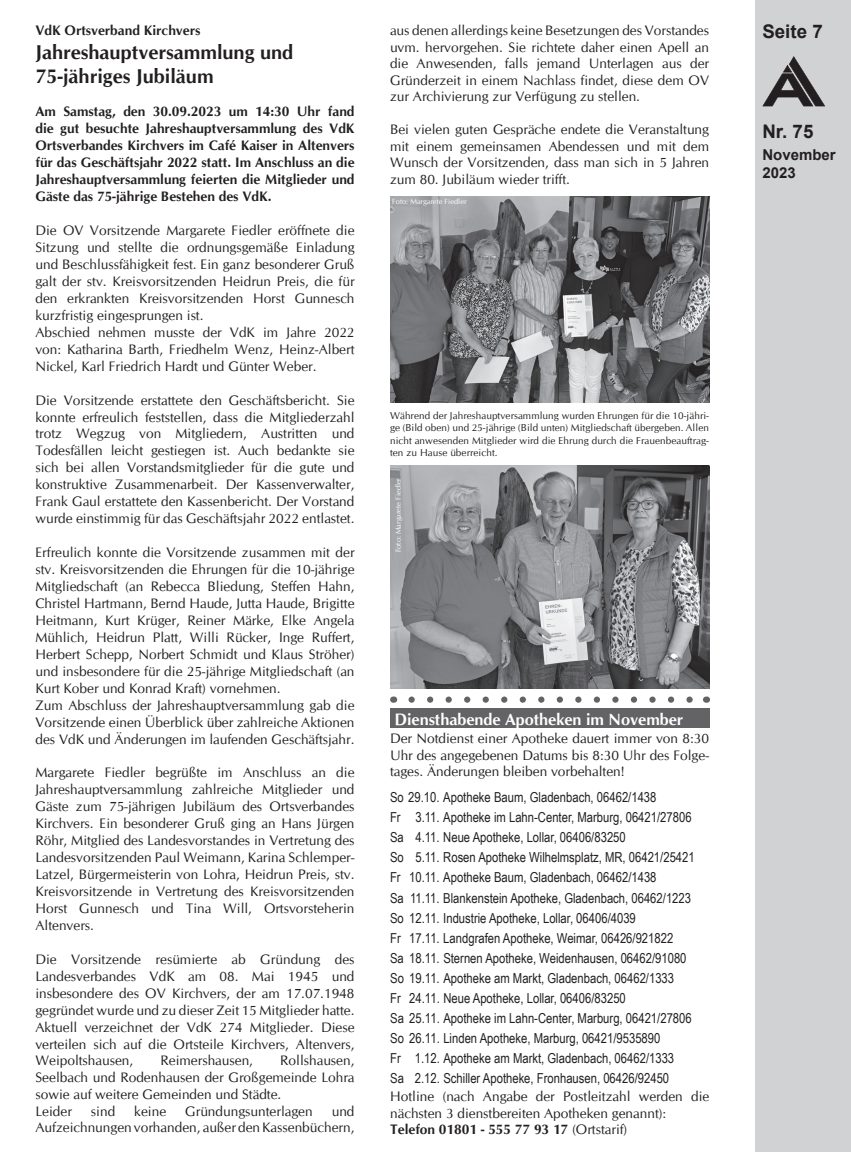
<style>
.page{position:relative;width:851px;height:1152px;background:#fff}
.page>*{position:absolute;margin:0;border:0;box-sizing:border-box;transform-origin:0 0}
.t1{font:700 20px/24px "CG Omega";color:#231f20}
.t2{font:700 18.75px "Arial";color:#231f20}
.t3{font:700 16.25px "CG Omega";color:#fff}
.t4{font:700 15px/18px "Arial";color:#231f20}
.t5{font:13.75px/17px "CG Omega";color:#231f20;text-align:justify}
.t6{font:13.75px/20px "Arial Narrow";color:#231f20}
.t7{font:700 13.75px/17px "CG Omega";color:#231f20;text-align:justify}
.t8{font:10px/12px "CG Omega";letter-spacing:.01em;color:#231f20;text-align:justify}
.t9{font:7.5px "CG Omega";color:#fff}
.s1{font-weight:700}
</style>
<div class="page">
<div style="left:755px;top:0;width:95px;height:1152px;background:#d1d2d4"></div>
<svg style="left:762px;top:56px;width:63px;height:50px"></svg>
<svg style="left:411px;top:696px;width:282px;height:7px"></svg>
<img style="left:390px;top:197px;width:319px;height:206px">
<img style="left:390px;top:465px;width:319px;height:223px">
<div style="left:390px;top:708px;width:319px;height:20px;background:#636366"></div>
<p class="t7" style="left:35px;top:22px;width:166px">VdK Ortsverband Kirchvers</p>
<h1 class="t1" style="left:35px;top:40px;width:259px">Jahreshauptversammlung und<br>75-jähriges Jubiläum</h1>
<p class="t7" style="left:35px;top:103px;width:320px">Am Samstag, den 30.09.2023 um 14:30 Uhr fand die gut besuchte Jahreshauptversammlung des VdK Ortsverbandes Kirchvers im Café Kaiser in Altenvers für das Geschäftsjahr 2022 statt. Im Anschluss an die Jahreshauptversammlung feierten die Mitglieder und Gäste das 75-jährige Bestehen des VdK.</p>
<p class="t5" style="left:35px;top:222px;width:320px;text-align:left">Die OV Vorsitzende Margarete Fiedler eröffnete die Sitzung und stellte die ordnungsgemäße Einladung und Beschlussfähigkeit fest. Ein ganz besonderer Gruß galt der stv. Kreisvorsitzenden Heidrun Preis, die für den erkrankten Kreisvorsitzenden Horst Gunnesch kurzfristig eingesprungen ist.<br>Abschied nehmen musste der VdK im Jahre 2022 von: Katharina Barth, Friedhelm Wenz, Heinz-Albert Nickel, Karl Friedrich Hardt und Günter Weber.</p>
<p class="t5" style="left:35px;top:391px;width:320px">Die Vorsitzende erstattete den Geschäftsbericht. Sie konnte erfreulich feststellen, dass die Mitgliederzahl trotz Wegzug von Mitgliedern, Austritten und Todesfällen leicht gestiegen ist. Auch bedankte sie sich bei allen Vorstandsmitglieder für die gute und konstruktive Zusammenarbeit. Der Kassenverwalter, Frank Gaul erstattete den Kassenbericht. Der Vorstand wurde einstimmig für das Geschäftsjahr 2022 entlastet.</p>
<p class="t5" style="left:35px;top:544px;width:320px;text-align:left">Erfreulich konnte die Vorsitzende zusammen mit der stv. Kreisvorsitzenden die Ehrungen für die 10-jährige Mitgliedschaft (an Rebecca Bliedung, Steffen Hahn, Christel Hartmann, Bernd Haude, Jutta Haude, Brigitte Heitmann, Kurt Krüger, Reiner Märke, Elke Angela Mühlich, Heidrun Platt, Willi Rücker, Inge Ruffert, Herbert Schepp, Norbert Schmidt und Klaus Ströher) und insbesondere für die 25-jährige Mitgliedschaft (an Kurt Kober und Konrad Kraft) vornehmen.<br>Zum Abschluss der Jahreshauptversammlung gab die Vorsitzende einen Überblick über zahlreiche Aktionen des VdK und Änderungen im laufenden Geschäftsjahr.</p>
<p class="t5" style="left:35px;top:764px;width:320px">Margarete Fiedler begrüßte im Anschluss an die Jahreshauptversammlung zahlreiche Mitglieder und Gäste zum 75-jährigen Jubiläum des Ortsverbandes Kirchvers. Ein besonderer Gruß ging an Hans Jürgen Röhr, Mitglied des Landesvorstandes in Vertretung des Landesvorsitzenden Paul Weimann, Karina Schlemper-Latzel, Bürgermeisterin von Lohra, Heidrun Preis, stv.<br>Kreisvorsitzende in Vertretung des Kreisvorsitzenden Horst Gunnesch und Tina Will, Ortsvorsteherin Altenvers.</p>
<p class="t5" style="left:35px;top:950px;width:320px">Die Vorsitzende resümierte ab Gründung des Landesverbandes VdK am 08. Mai 1945 und insbesondere des OV Kirchvers, der am 17.07.1948 gegründet wurde und zu dieser Zeit 15 Mitglieder hatte.<br>Aktuell verzeichnet der VdK 274 Mitglieder. Diese verteilen sich auf die Ortsteile Kirchvers, Altenvers, Weipoltshausen,</p>
<p class="t5" style="left:35px;top:1052px;width:320px;text-align:left;text-indent:245px">Rollshausen,<br>Seelbach und Rodenhausen der Großgemeinde Lohra sowie auf weitere Gemeinden und Städte.<br>Leider</p>
<p class="t5" style="left:160px;top:1052px;width:94px">Reimershausen,</p>
<p class="t5" style="left:35px;top:1103px;width:320px;line-height:16.5px;text-align:right">und<br>Aufzeichnungen vorhanden, außer den Kassenbüchern,</p>
<p class="t5" style="left:91px;top:1102px;width:26px">sind</p>
<p class="t5" style="left:134px;top:1102px;width:33px">keine</p>
<p class="t5" style="left:185px;top:1102px;width:129px">Gründungsunterlagen</p>
<p class="t5" style="left:390px;top:22px;width:320px;line-height:16.5px">aus denen allerdings keine Besetzungen des Vorstandes uvm. hervorgehen. Sie richtete daher einen Apell an die Anwesenden, falls jemand Unterlagen aus der Gründerzeit in einem Nachlass findet, diese dem OV zur Archivierung zur Verfügung zu stellen.</p>
<p class="t5" style="left:390px;top:121px;width:320px;line-height:16.5px">Bei vielen guten Gespräche endete die Veranstaltung mit einem gemeinsamen Abendessen und mit dem Wunsch der Vorsitzenden, dass man sich in 5 Jahren zum 80. Jubiläum wieder trifft.</p>
<p class="t9" style="left:392px;top:197px;width:76px">Foto: Margarete Fiedler</p>
<p class="t8" style="left:390px;top:410px;width:320px">Während der Jahreshauptversammlung wurden Ehrungen für die 10-jähri&shy;ge (Bild oben) und 25-jährige (Bild unten) Mitgliedschaft übergeben. Allen nicht anwesenden Mitglieder wird die Ehrung durch die Frauenbeauftrag&shy;ten zu Hause überreicht.</p>
<p class="t9" style="left:393px;top:552px;width:76px;rotate:-90deg">Foto: Margarete Fiedler</p>
<p class="t3" style="left:394px;top:709px;width:290px">Diensthabende Apotheken im November</p>
<p class="t5" style="left:390px;top:730px;width:320px;line-height:16.5px">Der Notdienst einer Apotheke dauert immer von 8:30<br>Uhr des angegebenen Datums bis 8:30 Uhr des Folge&shy;tages. Änderungen bleiben vorbehalten!</p>
<p class="t6" style="left:390px;top:787px;width:306px">So 29.10. Apotheke Baum, Gladenbach, 06462/1438<br>Fr 3.11. Apotheke im Lahn-Center, Marburg, 06421/27806<br>Sa 4.11. Neue Apotheke, Lollar, 06406/83250<br>So 5.11. Rosen Apotheke Wilhelmsplatz, MR, 06421/25421<br>Fr 10.11. Apotheke Baum, Gladenbach, 06462/1438<br>Sa 11.11. Blankenstein Apotheke, Gladenbach, 06462/1223<br>So 12.11. Industrie Apotheke, Lollar, 06406/4039<br>Fr 17.11. Landgrafen Apotheke, Weimar, 06426/921822<br>Sa 18.11. Sternen Apotheke, Weidenhausen, 06462/91080<br>So 19.11. Apotheke am Markt, Gladenbach, 06462/1333<br>Fr 24.11. Neue Apotheke, Lollar, 06406/83250<br>Sa 25.11. Apotheke im Lahn-Center, Marburg, 06421/27806<br>So 26.11. Linden Apotheke, Marburg, 06421/9535890<br>Fr 1.12. Apotheke am Markt, Gladenbach, 06462/1333<br>Sa 2.12. Schiller Apotheke, Fronhausen, 06426/92450</p>
<p class="t5" style="left:390px;top:1088px;width:320px;line-height:16.5px;text-align:left">Hotline (nach Angabe der Postleitzahl werden die nächsten 3 dienstbereiten Apotheken genannt):<br><span class="s1">Telefon 01801 - 555 77 93 17</span> (Ortstarif)</p>
<h2 class="t2" style="left:762px;top:19px;width:62px">Seite 7</h2>
<h2 class="t2" style="left:762px;top:118px;width:53px">Nr. 75</h2>
<p class="t4" style="left:762px;top:146px;width:75px">November<br>2023</p>
</div>
